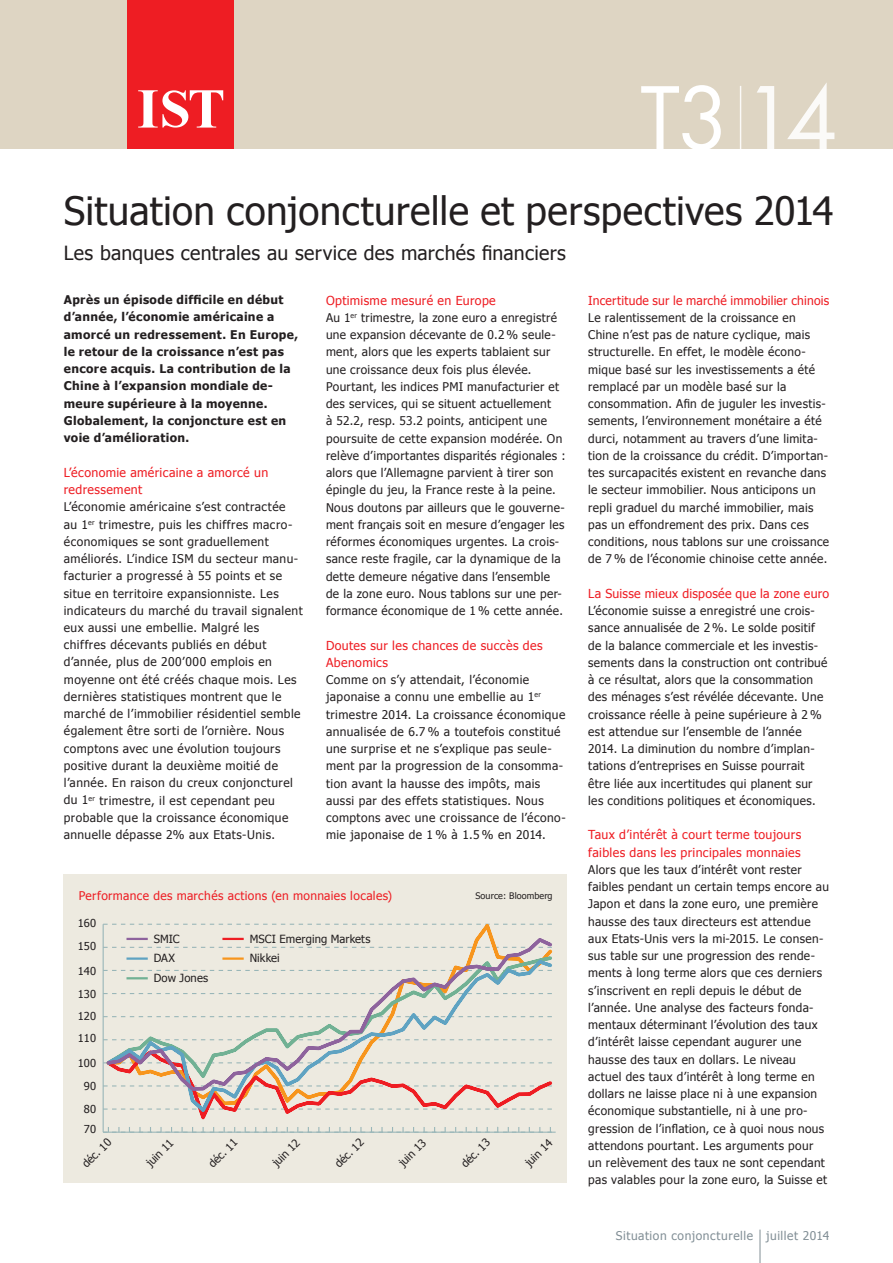
<style>
.page{position:relative;width:893px;height:1263px;background:#fff}
.page>*{position:absolute;margin:0;border:0;box-sizing:border-box;transform-origin:0 0}
.t1{font:84px "Futura";color:#fff}
.t2{font:39px "Tahoma";letter-spacing:.01em;color:#231f20}
.t3{font:19.5px "Tahoma";letter-spacing:.015em;color:#231f20}
.t4{font:12.3px/17.2px "Tahoma";letter-spacing:.025em;color:#ee1d23}
.t5{font:12px/17.2px "Tahoma";letter-spacing:.03em;color:#231f20}
.t6{font:700 12px/17.2px "Tahoma";letter-spacing:.03em;color:#231f20}
.t7{font:12px "Tahoma";letter-spacing:.03em;color:#ee1d23}
.t8{font:12px "Tahoma";letter-spacing:.045em;color:#828f96}
.t9{font:12px "Tahoma";color:#231f20}
.t10{font:11.25px/19.5px "Tahoma";letter-spacing:.01em;color:#231f20}
.t11{font:11.1px "Tahoma";color:#231f20}
.t12{font:10.95px "Tahoma";color:#231f20}
.t13{font:9px "Tahoma";letter-spacing:.01em;color:#231f20}
</style>
<div class="page">
<div style="left:0;top:0;width:893px;height:149px;background:#ded5c3"></div>
<div style="left:128px;top:0;width:106px;height:149px;background:#ee1d23"></div>
<svg style="left:138px;top:90px;width:85px;height:38px"></svg>
<hr style="left:740px;top:86px;width:1px;height:64px;background:#fff">
<hr style="left:760px;top:1229px;width:1px;height:34px;background:#828f96">
<div style="left:64px;top:874px;width:503px;height:309px;background:#edeae0"></div>
<hr style="left:103px;top:924px;width:1px;height:208px;background:#99b6b8">
<svg style="left:105px;top:923px;width:447px;height:13px"></svg>
<svg style="left:103px;top:1116px;width:453px;height:17px"></svg>
<svg style="left:103px;top:958px;width:449px;height:158px"></svg>
<svg style="left:104px;top:936px;width:449px;height:156px"></svg>
<hr style="left:126px;top:938px;width:22px;height:2px;background:#8e639d">
<hr style="left:126px;top:957px;width:22px;height:3px;background:#5fa3c2">
<hr style="left:126px;top:977px;width:22px;height:2px;background:#71b194">
<hr style="left:222px;top:938px;width:22px;height:2px;background:#ee1d23">
<hr style="left:222px;top:957px;width:22px;height:3px;background:#f7951d">
<h1 class="t1" style="left:640px;top:61px;width:200px">T3 14</h1>
<h2 class="t2" style="left:64px;top:185px;width:771px">Situation conjoncturelle et perspectives 2014</h2>
<h3 class="t3" style="left:64px;top:240px;width:504px">Les banques centrales au service des marchés financiers</h3>
<p class="t6" style="left:64px;top:290px;width:236px">Après un épisode difficile en début d’année, l’économie américaine a amorcé un redressement. En Europe, le retour de la croissance n’est pas encore acquis. La contribution de la Chine à l’expansion mondiale de&shy;meure supérieure à la moyenne.<br>Globalement, la conjoncture est en voie d’amélioration.</p>
<p class="t4" style="left:64px;top:463px;width:206px">L’économie américaine a amorcé un redressement</p>
<p class="t5" style="left:64px;top:498px;width:240px">L’économie américaine s’est contractée<br>au 1<sup>er</sup> trimestre, puis les chiffres macro&shy;économiques se sont graduellement améliorés. L’indice ISM du secteur manu&shy;facturier a progressé à 55 points et se situe en territoire expansionniste. Les indicateurs du marché du travail signalent eux aussi une embellie. Malgré les chiffres décevants publiés en début d’année, plus de 200’000 emplois en moyenne ont été créés chaque mois. Les dernières statistiques montrent que le marché de l’immobilier résidentiel semble également être sorti de l’ornière. Nous comptons avec une évolution toujours positive durant la deuxième moitié de l’année. En raison du creux conjoncturel du 1<sup>er</sup> trimestre, il est cependant peu probable que la croissance économique annuelle dépasse 2% aux Etats-Unis.</p>
<p class="t4" style="left:326px;top:291px;width:171px">Optimisme mesuré en Europe</p>
<p class="t5" style="left:326px;top:308px;width:241px">Au 1<sup>er</sup> trimestre, la zone euro a enregistré une expansion décevante de 0.2 % seule&shy;ment, alors que les experts tablaient sur une croissance deux fois plus élevée.<br>Pourtant, les indices PMI manufacturier et des services, qui se situent actuellement<br>à 52.2, resp. 53.2 points, anticipent une poursuite de cette expansion modérée. On relève d’importantes disparités régionales : alors que l’Allemagne parvient à tirer son épingle du jeu, la France reste à la peine.<br>Nous doutons par ailleurs que le gouverne&shy;ment français soit en mesure d’engager les réformes économiques urgentes. La crois&shy;sance reste fragile, car la dynamique de la dette demeure négative dans l’ensemble de la zone euro. Nous tablons sur une per&shy;formance économique de 1 % cette année.</p>
<p class="t4" style="left:326px;top:636px;width:218px">Doutes sur les chances de succès des<br>Abenomics</p>
<p class="t5" style="left:326px;top:670px;width:241px">Comme on s’y attendait, l’économie japonaise a connu une embellie au 1<sup>er </sup>trimestre 2014. La croissance économique annualisée de 6.7 % a toutefois constitué une surprise et ne s’explique pas seule&shy;ment par la progression de la consomma&shy;tion avant la hausse des impôts, mais aussi par des effets statistiques. Nous comptons avec une croissance de l’écono&shy;mie japonaise de 1 % à 1.5 % en 2014.</p>
<p class="t7" style="left:79px;top:887px;width:315px">Performance des marchés actions (en monnaies locales)</p>
<p class="t13" style="left:475px;top:890px;width:79px">Source: Bloomberg</p>
<p class="t12" style="left:78px;top:916px;width:20px">160</p>
<p class="t12" style="left:78px;top:939px;width:20px">150</p>
<p class="t12" style="left:78px;top:963px;width:20px">140</p>
<p class="t12" style="left:78px;top:986px;width:20px">130</p>
<p class="t12" style="left:78px;top:1009px;width:20px">120</p>
<p class="t12" style="left:78px;top:1031px;width:20px">110</p>
<p class="t12" style="left:78px;top:1055px;width:20px">100</p>
<p class="t12" style="left:84px;top:1078px;width:14px">90</p>
<p class="t12" style="left:84px;top:1101px;width:14px">80</p>
<p class="t12" style="left:84px;top:1121px;width:14px">70</p>
<p class="t10" style="left:154px;top:928px;width:56px">SMIC<br>DAX<br>Dow Jones</p>
<p class="t10" style="left:250px;top:928px;width:122px">MSCI Emerging Markets<br>Nikkei</p>
<p class="t11" style="left:79px;top:1160px;width:37px;rotate:-45deg">déc. 10</p>
<p class="t11" style="left:143px;top:1159px;width:35px;rotate:-45deg">juin 11</p>
<p class="t11" style="left:205px;top:1160px;width:37px;rotate:-45deg">déc. 11</p>
<p class="t11" style="left:269px;top:1159px;width:35px;rotate:-45deg">juin 12</p>
<p class="t11" style="left:331px;top:1160px;width:37px;rotate:-45deg">déc. 12</p>
<p class="t11" style="left:395px;top:1159px;width:35px;rotate:-45deg">juin 13</p>
<p class="t11" style="left:458px;top:1160px;width:37px;rotate:-45deg">déc. 13</p>
<p class="t11" style="left:522px;top:1159px;width:35px;rotate:-45deg">juin 14</p>
<p class="t4" style="left:588px;top:291px;width:242px">Incertitude sur le marché immobilier chinois</p>
<p class="t5" style="left:588px;top:308px;width:242px">Le ralentissement de la croissance en Chine n’est pas de nature cyclique, mais structurelle. En effet, le modèle écono&shy;mique basé sur les investissements a été remplacé par un modèle basé sur la consommation. Afin de juguler les investis&shy;sements, l’environnement monétaire a été durci, notamment au travers d’une limita&shy;tion de la croissance du crédit. D’importan&shy;tes surcapacités existent en revanche dans le secteur immobilier. Nous anticipons un repli graduel du marché immobilier, mais pas un effondrement des prix. Dans ces conditions, nous tablons sur une croissance de 7 % de l’économie chinoise cette année.</p>
<p class="t4" style="left:588px;top:584px;width:242px">La Suisse mieux disposée que la zone euro</p>
<p class="t5" style="left:588px;top:601px;width:241px">L’économie suisse a enregistré une crois&shy;sance annualisée de 2 %. Le solde positif de la balance commerciale et les investis&shy;sements dans la construction ont contribué à ce résultat, alors que la consommation des ménages s’est révélée décevante. Une croissance réelle à peine supérieure à 2 % est attendue sur l’ensemble de l’année 2014. La diminution du nombre d’implan&shy;tations d’entreprises en Suisse pourrait être liée aux incertitudes qui planent sur les conditions politiques et économiques.</p>
<p class="t4" style="left:588px;top:826px;width:215px">Taux d’intérêt à court terme toujours faibles dans les principales monnaies</p>
<p class="t5" style="left:588px;top:860px;width:242px">Alors que les taux d’intérêt vont rester faibles pendant un certain temps encore au Japon et dans la zone euro, une première hausse des taux directeurs est attendue aux Etats-Unis vers la mi-2015. Le consen&shy;sus table sur une progression des rende&shy;ments à long terme alors que ces derniers s’inscrivent en repli depuis le début de l’année. Une analyse des facteurs fonda&shy;mentaux déterminant l’évolution des taux d’intérêt laisse cependant augurer une hausse des taux en dollars. Le niveau actuel des taux d’intérêt à long terme en dollars ne laisse place ni à une expansion économique substantielle, ni à une pro&shy;gression de l’inflation, ce à quoi nous nous attendons pourtant. Les arguments pour un relèvement des taux ne sont cependant pas valables pour la zone euro, la Suisse et</p>
<p class="t5" style="left:651px;top:926px;width:34px">Nikkei</p>
<p class="t9" style="left:651px;top:959px;width:66px">MSCI EMMA</p>
<p class="t5" style="left:651px;top:1020px;width:24px">DAX</p>
<p class="t5" style="left:651px;top:1051px;width:30px">SMIC</p>
<p class="t8" style="left:616px;top:1228px;width:215px">Situation conjoncturelle juillet 2014</p>
</div>
